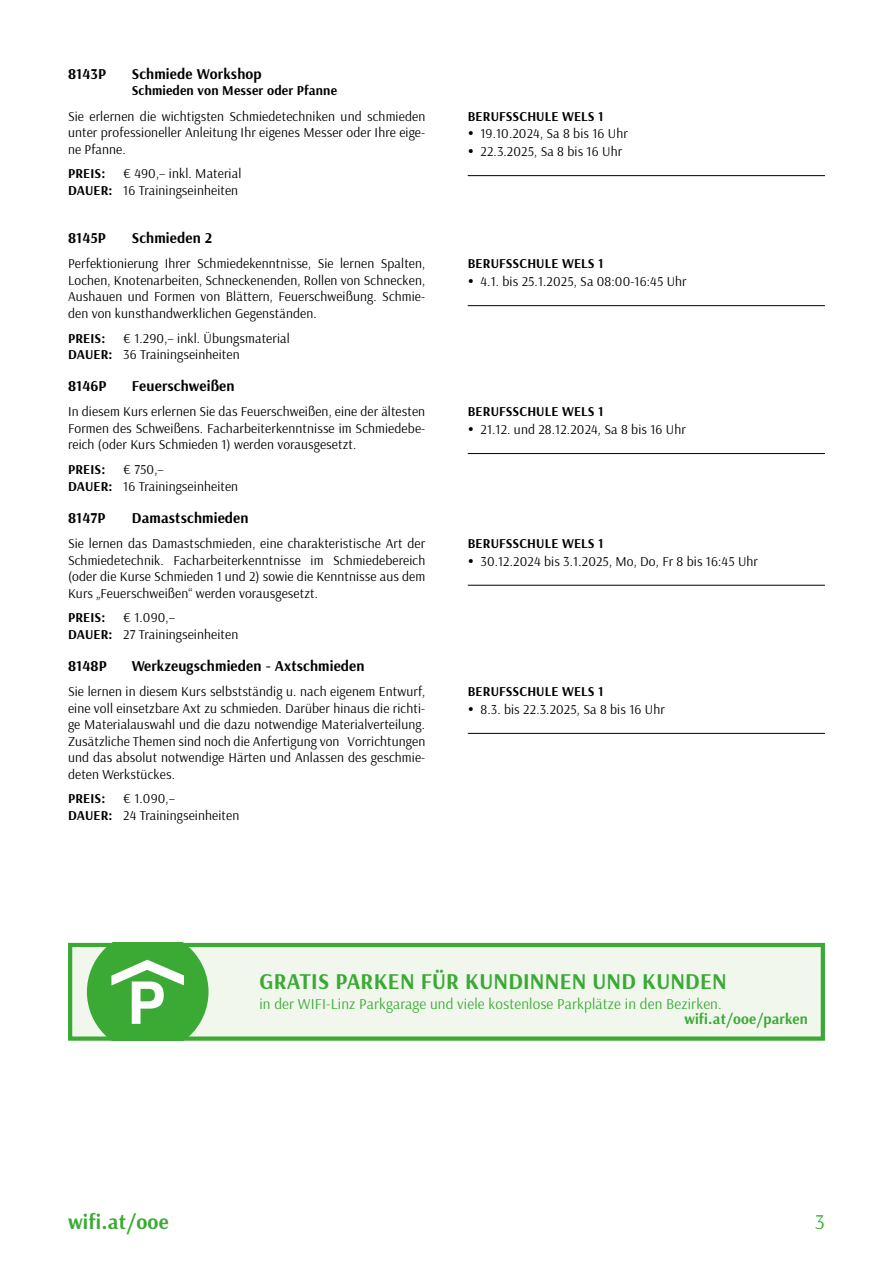
<style>
.page{position:relative;width:893px;height:1263px;background:#fff}
.page>*{position:absolute;margin:0;border:0;box-sizing:border-box;transform-origin:0 0}
.t1{font:700 22.5px "Arsenal";letter-spacing:.01em;color:#3aaa35}
.t2{font:700 21px "Arsenal";letter-spacing:.01em;color:#3aaa35}
.t3{font:21px "Arsenal";color:#3aaa35}
.t4{font:700 15px "Arsenal";letter-spacing:.01em;color:#000}
.t5{font:15px "Arsenal";letter-spacing:.01em;color:#3aaa35}
.t6{font:700 15px "Arsenal";letter-spacing:.01em;color:#3aaa35}
.t7{font:13.5px/16.5px "Arsenal";letter-spacing:.01em;color:#000;text-align:justify}
.t8{font:700 13.5px "Arsenal";letter-spacing:.01em;color:#000}
.s1{font-weight:700}
</style>
<div class="page">
<hr style="left:468px;top:175px;width:357px;height:1px;background:#000">
<hr style="left:468px;top:305px;width:357px;height:1px;background:#000">
<hr style="left:468px;top:453px;width:357px;height:1px;background:#000">
<hr style="left:468px;top:585px;width:357px;height:1px;background:#000">
<hr style="left:468px;top:733px;width:357px;height:1px;background:#000">
<div style="left:68px;top:943px;width:757px;height:98px;background:#f1f7ed"></div>
<svg style="left:87px;top:948px;width:122px;height:88px;background:#67bd63"></svg>
<div style="left:68px;top:943px;width:757px;height:98px;border:4px solid #3aaa35"></div>
<p class="t4" style="left:68px;top:63px;width:39px">8143P</p>
<p class="t4" style="left:132px;top:63px;width:131px">Schmiede Workshop</p>
<p class="t8" style="left:132px;top:81px;width:207px">Schmieden von Messer oder Pfanne</p>
<p class="t7" style="left:68px;top:108px;width:359px">Sie erlernen die wichtigsten Schmiedetechniken und schmieden unter professioneller Anleitung Ihr eigenes Messer oder Ihre eige&shy;ne Pfanne.</p>
<p class="t8" style="left:68px;top:164px;width:39px">PREIS:</p>
<p class="t7" style="left:68px;top:165px;width:175px;text-align:right">€ 490,– inkl. Material<br><span class="s1">DAUER:</span> 16 Trainingseinheiten</p>
<p class="t4" style="left:68px;top:227px;width:39px">8145P</p>
<p class="t4" style="left:132px;top:227px;width:82px">Schmieden 2</p>
<p class="t7" style="left:68px;top:255px;width:359px">Perfektionierung Ihrer Schmiedekenntnisse, Sie lernen Spalten, Lochen, Knotenarbeiten, Schneckenenden, Rollen von Schnecken, Aushauen und Formen von Blättern, Feuerschweißung. Schmie&shy;den von kunsthandwerklichen Gegenständen.</p>
<p class="t8" style="left:68px;top:329px;width:39px">PREIS:</p>
<p class="t7" style="left:68px;top:330px;width:223px;text-indent:55px">€ 1.290,– inkl. Übungsmaterial<br><span class="s1">DAUER:</span> 36 Trainingseinheiten</p>
<p class="t4" style="left:68px;top:375px;width:40px">8146P</p>
<p class="t4" style="left:132px;top:375px;width:104px">Feuerschweißen</p>
<p class="t7" style="left:68px;top:403px;width:359px">In diesem Kurs erlernen Sie das Feuerschweißen, eine der ältesten Formen des Schweißens. Facharbeiterkenntnisse im Schmiedebe&shy;reich (oder Kurs Schmieden 1) werden vorausgesetzt.</p>
<p class="t8" style="left:68px;top:460px;width:39px">PREIS:</p>
<p class="t7" style="left:68px;top:461px;width:172px;text-indent:55px">€ 750,–<br><span class="s1">DAUER:</span> 16 Trainingseinheiten</p>
<p class="t4" style="left:68px;top:507px;width:39px">8147P</p>
<p class="t4" style="left:132px;top:507px;width:118px">Damastschmieden</p>
<p class="t7" style="left:68px;top:535px;width:359px">Sie lernen das Damastschmieden, eine charakteristische Art der Schmiedetechnik. Facharbeiterkenntnisse im Schmiedebereich (oder die Kurse Schmieden 1 und 2) sowie die Kenntnisse aus dem Kurs „Feuerschweißen“ werden vorausgesetzt.</p>
<p class="t8" style="left:68px;top:608px;width:39px">PREIS:</p>
<p class="t7" style="left:68px;top:609px;width:172px;text-align:center">€ 1.090,–<br><span class="s1">DAUER:</span> 27 Trainingseinheiten</p>
<p class="t4" style="left:68px;top:655px;width:40px">8148P</p>
<p class="t4" style="left:132px;top:655px;width:234px">Werkzeugschmieden - Axtschmieden</p>
<p class="t7" style="left:68px;top:683px;width:359px">Sie lernen in diesem Kurs selbstständig u. nach eigenem Entwurf, eine voll einsetzbare Axt zu schmieden. Darüber hinaus die richti&shy;ge Materialauswahl und die dazu notwendige Materialverteilung.<br>Zusätzliche Themen sind noch die Anfertigung von Vorrichtungen und das absolut notwendige Härten und Anlassen des geschmie&shy;deten Werkstückes.</p>
<p class="t8" style="left:68px;top:789px;width:39px">PREIS:</p>
<p class="t7" style="left:68px;top:790px;width:173px;text-indent:55px">€ 1.090,–<br><span class="s1">DAUER:</span> 24 Trainingseinheiten</p>
<p class="t8" style="left:468px;top:107px;width:137px">BERUFSSCHULE WELS 1</p>
<p class="t7" style="left:480px;top:125px;width:149px;line-height:17.7px">19.10.2024, Sa 8 bis 16 Uhr<br>22.3.2025, Sa 8 bis 16 Uhr</p>
<p class="t8" style="left:468px;top:254px;width:137px">BERUFSSCHULE WELS 1</p>
<p class="t7" style="left:480px;top:273px;width:208px">4.1. bis 25.1.2025, Sa 08:00-16:45 Uhr</p>
<p class="t8" style="left:468px;top:402px;width:137px">BERUFSSCHULE WELS 1</p>
<p class="t7" style="left:480px;top:421px;width:207px">21.12. und 28.12.2024, Sa 8 bis 16 Uhr</p>
<p class="t8" style="left:468px;top:534px;width:137px">BERUFSSCHULE WELS 1</p>
<p class="t7" style="left:480px;top:553px;width:279px">30.12.2024 bis 3.1.2025, Mo, Do, Fr 8 bis 16:45 Uhr</p>
<p class="t8" style="left:468px;top:682px;width:137px">BERUFSSCHULE WELS 1</p>
<p class="t7" style="left:480px;top:701px;width:186px">8.3. bis 22.3.2025, Sa 8 bis 16 Uhr</p>
<h1 class="t1" style="left:259px;top:966px;width:469px">GRATIS PARKEN FÜR KUNDINNEN UND KUNDEN</h1>
<p class="t5" style="left:259px;top:993px;width:464px">in der WIFI-Linz Parkgarage und viele kostenlose Parkplätze in den Bezirken.</p>
<p class="t6" style="left:684px;top:1008px;width:125px">wifi.at/ooe/parken</p>
<h2 class="t2" style="left:68px;top:1207px;width:102px">wifi.at/ooe</h2>
<h2 class="t3" style="left:815px;top:1207px;width:11px">3</h2>
</div>
